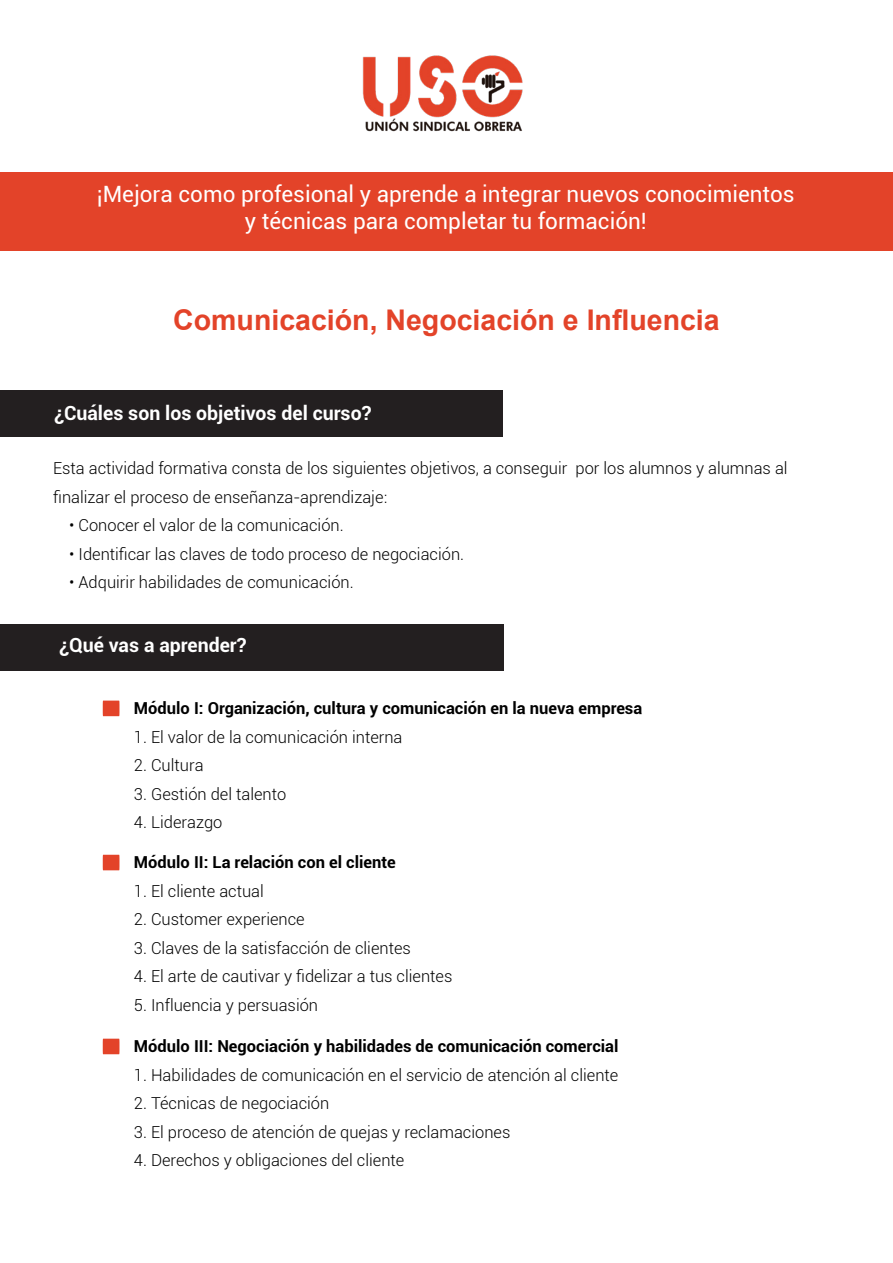
<style>
.page{position:relative;width:893px;height:1263px;background:#fff}
.page>*{position:absolute;margin:0;border:0;box-sizing:border-box;transform-origin:0 0}
.t1{font:700 28.5px "Arial";color:#e34329}
.t2{font:22.5px "Roboto";color:#fff}
.t3{font:700 19.5px "Roboto";color:#fff}
.t4{font:300 16.5px/28.5px "Roboto";color:#000}
.t5{font:700 16.5px "Roboto";color:#000}
</style>
<div class="page">
<div style="left:0;top:173px;width:893px;height:78px;background:#e34329"></div>
<div style="left:0;top:390px;width:503px;height:47px;background:#231f20"></div>
<div style="left:0;top:624px;width:504px;height:47px;background:#231f20"></div>
<svg style="left:103px;top:701px;width:16px;height:15px"></svg>
<svg style="left:103px;top:855px;width:16px;height:15px"></svg>
<svg style="left:103px;top:1039px;width:16px;height:15px"></svg>
<img style="left:362px;top:56px;width:161px;height:75px">
<p class="t2" style="left:97px;top:178px;width:699px">¡Mejora como profesional y aprende a integrar nuevos conocimientos</p>
<p class="t2" style="left:245px;top:205px;width:403px">y técnicas para completar tu formación!</p>
<p class="t1" style="left:173px;top:300px;width:548px">Comunicación, Negociación e Influencia</p>
<p class="t3" style="left:54px;top:399px;width:319px">¿Cuáles son los objetivos del curso?</p>
<p class="t4" style="left:53px;top:453px;width:736px">Esta actividad formativa consta de los siguientes objetivos, a conseguir por los alumnos y alumnas al finalizar el proceso de enseñanza-aprendizaje:</p>
<p class="t4" style="left:69px;top:510px;width:276px">• Conocer el valor de la comunicación.</p>
<p class="t4" style="left:69px;top:539px;width:396px">• Identificar las claves de todo proceso de negociación.</p>
<p class="t4" style="left:69px;top:567px;width:286px">• Adquirir habilidades de comunicación.</p>
<p class="t3" style="left:59px;top:631px;width:189px">¿Qué vas a aprender?</p>
<p class="t5" style="left:134px;top:696px;width:510px">Módulo I: Organización, cultura y comunicación en la nueva empresa</p>
<p class="t4" style="left:134px;top:722px;width:270px">1. El valor de la comunicación interna</p>
<p class="t4" style="left:134px;top:750px;width:71px">2. Cultura</p>
<p class="t4" style="left:134px;top:779px;width:154px">3. Gestión del talento</p>
<p class="t4" style="left:134px;top:807px;width:90px">4. Liderazgo</p>
<p class="t5" style="left:134px;top:851px;width:263px">Módulo II: La relación con el cliente</p>
<p class="t4" style="left:134px;top:876px;width:131px">1. El cliente actual</p>
<p class="t4" style="left:134px;top:904px;width:172px">2. Customer experience</p>
<p class="t4" style="left:134px;top:933px;width:278px">3. Claves de la satisfacción de clientes</p>
<p class="t4" style="left:134px;top:961px;width:320px">4. El arte de cautivar y fidelizar a tus clientes</p>
<p class="t4" style="left:134px;top:990px;width:186px">5. Influencia y persuasión</p>
<p class="t5" style="left:134px;top:1034px;width:486px">Módulo III: Negociación y habilidades de comunicación comercial</p>
<p class="t4" style="left:134px;top:1060px;width:486px">1. Habilidades de comunicación en el servicio de atención al cliente</p>
<p class="t4" style="left:134px;top:1088px;width:197px">2. Técnicas de negociación</p>
<p class="t4" style="left:134px;top:1117px;width:378px">3. El proceso de atención de quejas y reclamaciones</p>
<p class="t4" style="left:134px;top:1145px;width:272px">4. Derechos y obligaciones del cliente</p>
</div>
